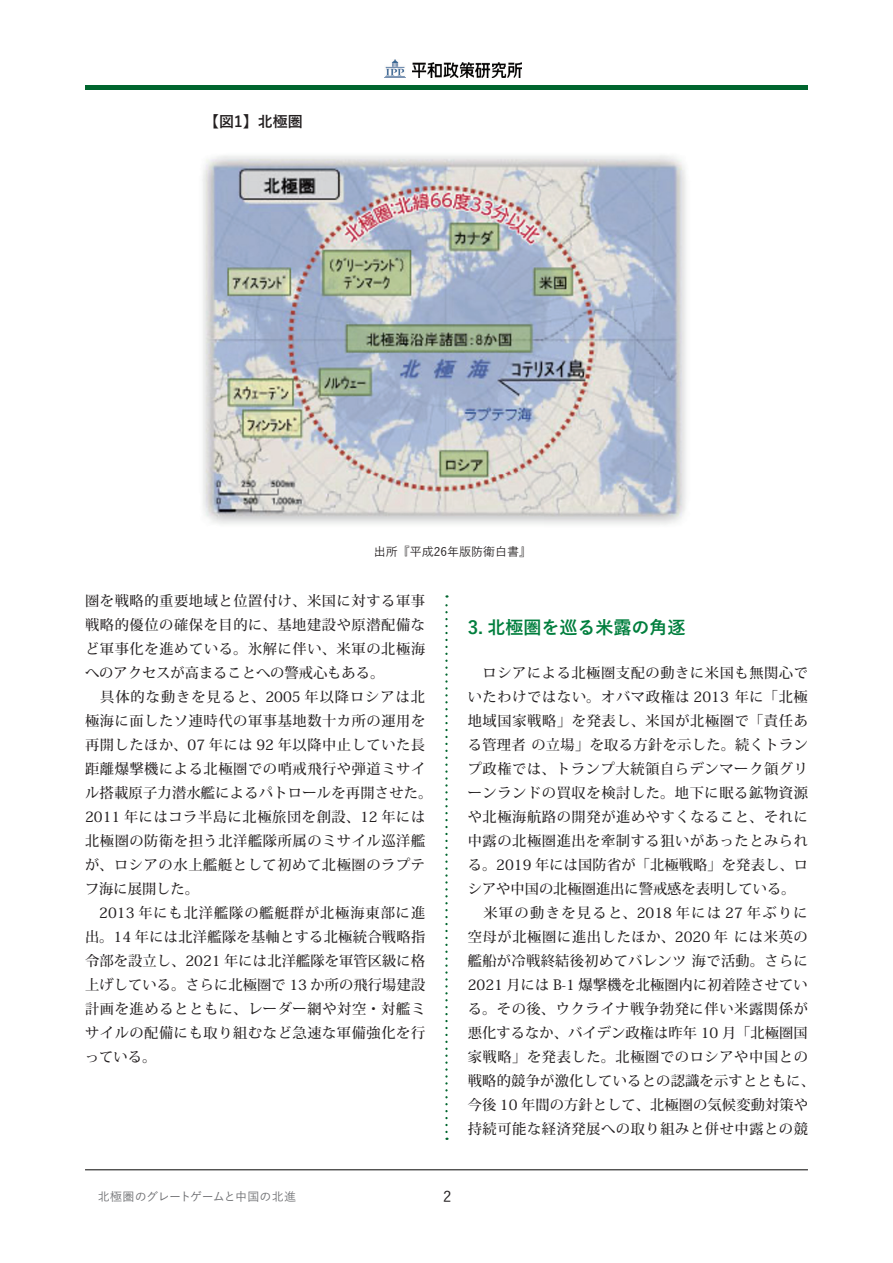
<style>
.page{position:relative;width:893px;height:1263px;background:#fff}
.page>*{position:absolute;margin:0;border:0;box-sizing:border-box;transform-origin:0 0}
.t1{font:700 18px "Yu Go";color:#007e3d}
.t2{font:700 15px "Yu Go";color:#231f20}
.t3{font:500 15px "Yu Go";color:#231f20}
.t4{font:500 14.25px/24px "Koz Min Pro";letter-spacing:.04em;color:#231f20}
.t5{font:500 12px "Yu Go";letter-spacing:-.03em;color:#6c6d70}
.t6{font:500 12px "Yu Go";color:#231f20}
</style>
<div class="page">
<hr style="left:85px;top:1169px;width:723px;height:1px;background:#060504">
<hr style="left:85px;top:85px;width:723px;height:4px;background:#00652e">
<img style="left:385px;top:60px;width:20px;height:18px">
<img style="left:412px;top:63px;width:110px;height:14px">
<svg style="left:445px;top:595px;width:3px;height:537px"></svg>
<img style="left:202px;top:155px;width:484px;height:370px">
<p class="t2" style="left:204px;top:113px;width:100px">【図1】北極圏</p>
<p class="t6" style="left:362px;top:540px;width:171px">　出所『平成26年版防衛白書』</p>
<p class="t4" style="left:85px;top:588px;width:349px">圏を戦略的重要地域と位置付け、米国に対する軍事戦略的優位の確保を目的に、基地建設や原潜配備など軍事化を進めている。氷解に伴い、米軍の北極海へのアクセスが高まることへの警戒心もある。<br>　具体的な動きを見ると、2005 年以降ロシアは北極海に面したソ連時代の軍事基地数十カ所の運用を再開したほか、07 年には 92 年以降中止していた長距離爆撃機による北極圏での哨戒飛行や弾道ミサイル搭載原子力潜水艦によるパトロールを再開させた。<br>2011 年にはコラ半島に北極旅団を創設、12 年には北極圏の防衛を担う北洋艦隊所属のミサイル巡洋艦が、ロシアの水上艦艇として初めて北極圏のラプテフ海に展開した。<br>　2013 年にも北洋艦隊の艦艇群が北極海東部に進出。14 年には北洋艦隊を基軸とする北極統合戦略指令部を設立し、2021 年には北洋艦隊を軍管区級に格上げしている。さらに北極圏で 13 か所の飛行場建設計画を進めるとともに、レーダー網や対空・対艦ミサイルの配備にも取り組むなど急速な軍備強化を行っている。</p>
<p class="t1" style="left:468px;top:617px;width:219px">3. 北極圏を巡る米露の角逐</p>
<p class="t4" style="left:468px;top:661px;width:349px">　ロシアによる北極圏支配の動きに米国も無関心でいたわけではない。オバマ政権は 2013 年に「北極地域国家戦略」を発表し、米国が北極圏で「責任ある管理者 の立場」を取る方針を示した。続くトランプ政権では、トランプ大統領自らデンマーク領グリーンランドの買収を検討した。地下に眠る鉱物資源や北極海航路の開発が進めやすくなること、それに中露の北極圏進出を牽制する狙いがあったとみられる。2019 年には国防省が「北極戦略」を発表し、ロシアや中国の北極圏進出に警戒感を表明している。<br>　米軍の動きを見ると、2018 年には 27 年ぶりに空母が北極圏に進出したほか、2020 年 には米英の艦船が冷戦終結後初めてバレンツ 海で活動。さらに<br>2021 月には B-1 爆撃機を北極圏内に初着陸させている。その後、ウクライナ戦争勃発に伴い米露関係が悪化するなか、バイデン政権は昨年 10 月「北極圏国家戦略」を発表した。北極圏でのロシアや中国との戦略的競争が激化しているとの認識を示すとともに、今後 10 年間の方針として、北極圏の気候変動対策や持続可能な経済発展への取り組みと併せ中露との競</p>
<p class="t5" style="left:98px;top:1186px;width:200px">北極圏のグレートゲームと中国の北進</p>
<p class="t3" style="left:443px;top:1183px;width:10px">2</p>
</div>
